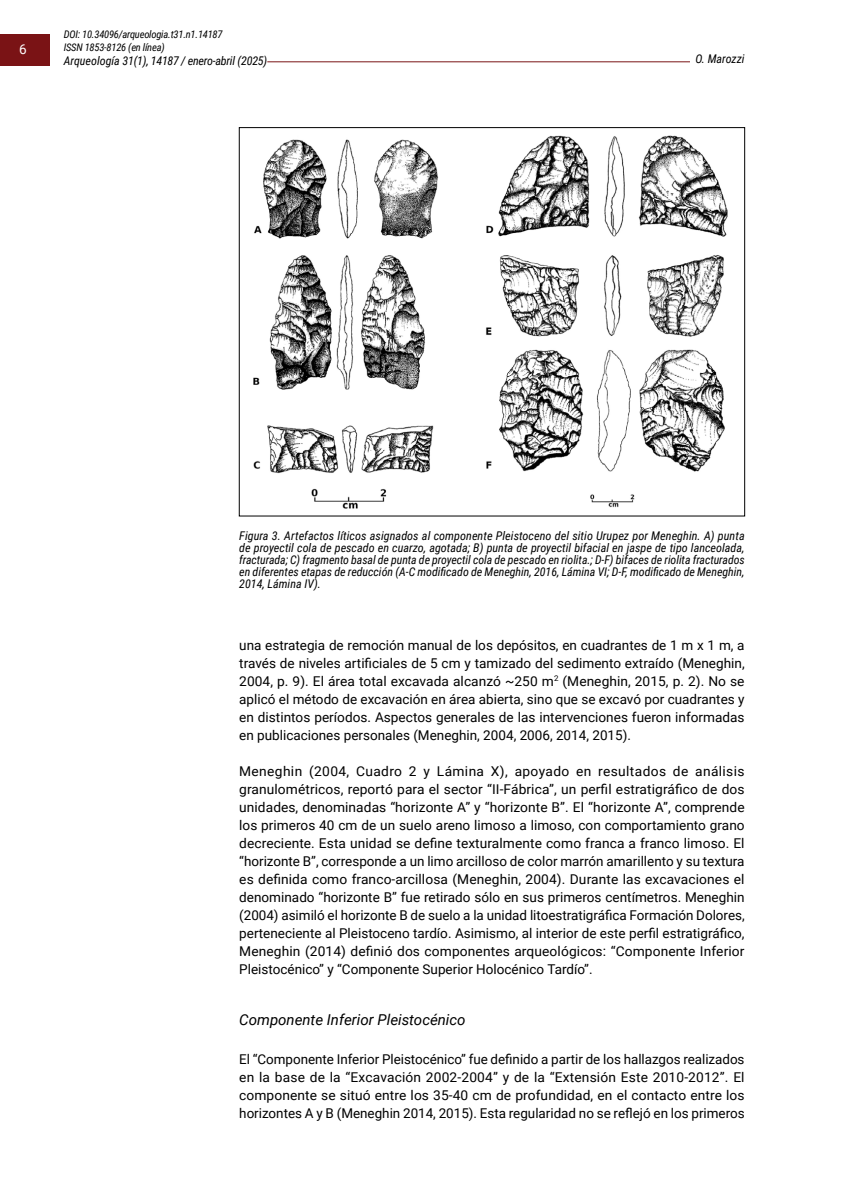
<style>
.page{position:relative;width:851px;height:1191px;background:#fff}
.page>*{position:absolute;margin:0;border:0;box-sizing:border-box;transform-origin:0 0}
.t1{font:italic 15px "Roboto";color:#000}
.t2{font:13.5px/18px "Roboto";color:#000;text-align:justify}
.t3{font:13.5px "Roboto";color:#fff}
.t4{font:italic 12px/12px "Roboto Condensed";color:#000;text-align:justify}
.t5{font:italic 12px "Roboto Condensed";letter-spacing:-.02em;color:#000}
.t6{font:italic 10.5px/12.6px "Roboto Condensed";letter-spacing:-.02em;color:#000}
</style>
<div class="page">
<hr style="left:204px;top:61px;width:529px;height:1px;background:#7a1315">
<div style="left:64px;top:55px;width:203px;height:15px;background:#fff"></div>
<div style="left:0;top:35px;width:50px;height:31px;background:#7a1315"></div>
<div style="left:690px;top:52px;width:54px;height:15px;background:#fff"></div>
<img style="left:253px;top:135px;width:475px;height:374px">
<p class="t3" style="left:19px;top:39px;width:9px">6</p>
<p class="t6" style="left:64px;top:28px;width:160px">DOI: 10.34096/arqueologia.t31.n1.14187<br>ISSN 1853-8126 (en línea)</p>
<p class="t5" style="left:64px;top:52px;width:205px">Arqueología 31(1), 14187 / enero-abril (2025)</p>
<p class="t4" style="left:695px;top:52px;width:51px">O. Marozzi</p>
<p class="t4" style="left:239px;top:529px;width:507px">Figura 3. Artefactos líticos asignados al componente Pleistoceno del sitio Urupez por Meneghin. A) punta de proyectil cola de pescado en cuarzo, agotada; B) punta de proyectil bifacial en jaspe de tipo lanceolada, fracturada; C) fragmento basal de punta de proyectil cola de pescado en riolita.; D-F) bifaces de riolita fracturados en diferentes etapas de reducción (A-C modificado de Meneghin, 2016, Lámina VI; D-F, modificado de Meneghin, 2014, Lámina IV).</p>
<p class="t2" style="left:239px;top:635px;width:507px">una estrategia de remoción manual de los depósitos, en cuadrantes de 1 m x 1 m, a través de niveles artificiales de 5 cm y tamizado del sedimento extraído (Meneghin, 2004, p. 9). El área total excavada alcanzó ~250 m<sup>2</sup> (Meneghin, 2015, p. 2). No se aplicó el método de excavación en área abierta, sino que se excavó por cuadrantes y en distintos períodos. Aspectos generales de las intervenciones fueron informadas en publicaciones personales (Meneghin, 2004, 2006, 2014, 2015).</p>
<p class="t2" style="left:239px;top:761px;width:507px">Meneghin (2004, Cuadro 2 y Lámina X), apoyado en resultados de análisis granulométricos, reportó para el sector “II-Fábrica”, un perfil estratigráfico de dos unidades, denominadas “horizonte A” y “horizonte B”. El “horizonte A”, comprende los primeros 40 cm de un suelo areno limoso a limoso, con comportamiento grano decreciente. Esta unidad se define texturalmente como franca a franco limoso. El “horizonte B”, corresponde a un limo arcilloso de color marrón amarillento y su textura es definida como franco-arcillosa (Meneghin, 2004). Durante las excavaciones el denominado “horizonte B” fue retirado sólo en sus primeros centímetros. Meneghin (2004) asimiló el horizonte B de suelo a la unidad litoestratigráfica Formación Dolores, perteneciente al Pleistoceno tardío. Asimismo, al interior de este perfil estratigráfico, Meneghin (2014) definió dos componentes arqueológicos: “Componente Inferior Pleistocénico” y “Componente Superior Holocénico Tardío”.</p>
<p class="t1" style="left:239px;top:1009px;width:228px">Componente Inferior Pleistocénico</p>
<p class="t2" style="left:239px;top:1049px;width:507px">El “Componente Inferior Pleistocénico” fue definido a partir de los hallazgos realizados en la base de la “Excavación 2002-2004” y de la “Extensión Este 2010-2012”. El componente se situó entre los 35-40 cm de profundidad, en el contacto entre los horizontes A y B (Meneghin 2014, 2015). Esta regularidad no se reflejó en los primeros</p>
</div>
